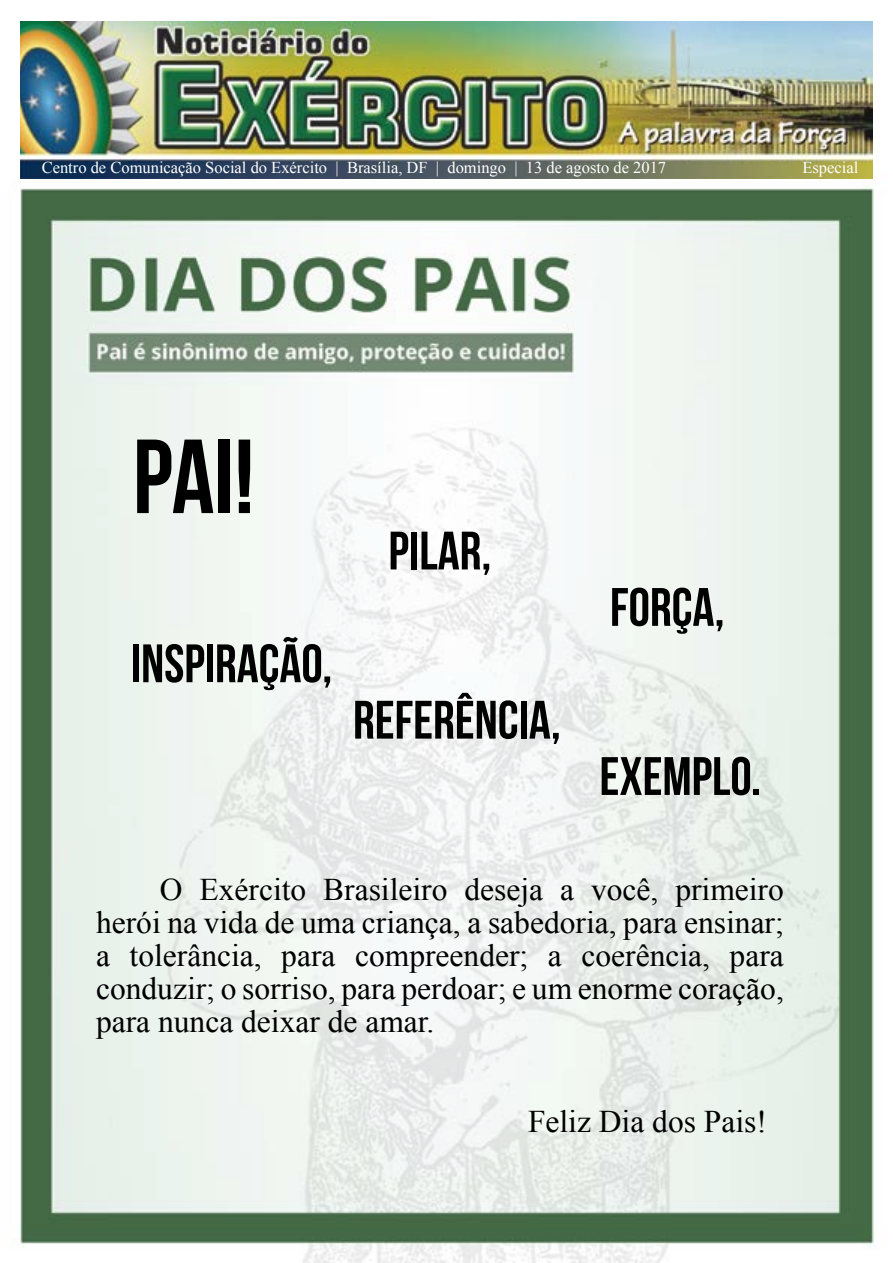
<style>
.page{position:relative;width:893px;height:1263px;background:#fff}
.page>*{position:absolute;margin:0;border:0;box-sizing:border-box;transform-origin:0 0}
.t1{font:700 105px "Bebas Neue";color:#000}
.t2{font:700 54px "Bebas Neue";color:#000}
.t3{font:31.5px/33px "Times New Roman";color:#000;text-align:justify}
.t4{font:16.5px "Times New Roman";color:#fff}
</style>
<div class="page">
<img style="left:20px;top:21px;width:854px;height:1242px">
<img style="left:21px;top:21px;width:851px;height:157px">
<p class="t4" style="left:42px;top:159px;width:626px">Centro de Comunicação Social do Exército | Brasília, DF | domingo | 13 de agosto de 2017</p>
<p class="t4" style="left:802px;top:159px;width:57px">Especial</p>
<h1 class="t1" style="left:133px;top:419px;width:123px">PAI!</h1>
<h2 class="t2" style="left:131px;top:634px;width:203px">INSPIRAÇÃO,</h2>
<h2 class="t2" style="left:388px;top:521px;width:104px">PILAR,</h2>
<h2 class="t2" style="left:353px;top:690px;width:209px">REFERÊNCIA,</h2>
<h2 class="t2" style="left:610px;top:577px;width:116px">FORÇA,</h2>
<h2 class="t2" style="left:599px;top:747px;width:163px">EXEMPLO.</h2>
<p class="t3" style="left:96px;top:873px;width:689px;text-indent:64px">O Exército Brasileiro deseja a você, primeiro herói na vida de uma criança, a sabedoria, para ensinar; a tolerância, para compreender; a coerência, para conduzir; o sorriso, para perdoar; e um enorme coração, para nunca deixar de amar.</p>
<p class="t3" style="left:528px;top:1105px;width:240px">Feliz Dia dos Pais!</p>
</div>
